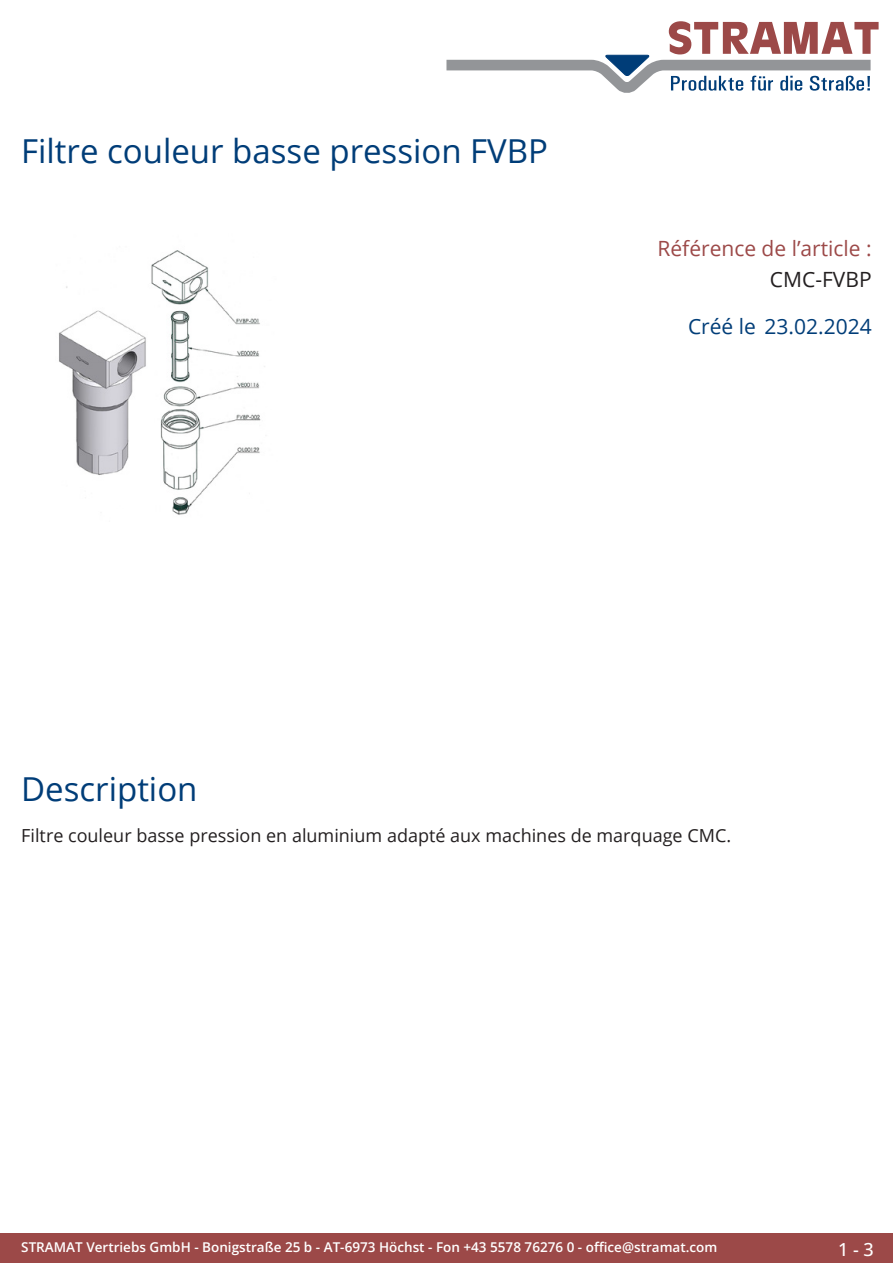
<style>
.page{position:relative;width:893px;height:1263px;background:#fff}
.page>*{position:absolute;margin:0;border:0;box-sizing:border-box;transform-origin:0 0}
.Produkttitel{font:33px "Open Sans";color:#003d78}
.TechDaten_Überschrif{font:21px "Open Sans";color:#9c4948}
.Erstellungsdatum{font:21px "Open Sans";color:#003d78}
.TechDaten_Inhalt{font:21px "Open Sans";color:#231f20}
.Beschreibung_Text{font:18px "Open Sans";color:#231f20}
.t1{font:500 18px "Open Sans";color:#fff}
.t2{font:600 13.5px "Open Sans";color:#fff}
</style>
<div class="page">
<div style="left:0;top:1233px;width:893px;height:30px;background:#9c4948"></div>
<svg style="left:446px;top:21px;width:433px;height:72px"></svg>
<img style="left:59px;top:250px;width:206px;height:265px">
<p class="Produkttitel" style="left:21px;top:128px;width:528px">Filtre couleur basse pression FVBP</p>
<p class="TechDaten_Überschrif" style="left:657px;top:234px;width:216px">Référence de l’article :</p>
<p class="TechDaten_Inhalt" style="left:770px;top:265px;width:103px">CMC-FVBP</p>
<p class="Erstellungsdatum" style="left:688px;top:312px;width:185px">Créé le 23.02.2024</p>
<p class="Produkttitel" style="left:21px;top:766px;width:178px">Description</p>
<p class="Beschreibung_Text" style="left:21px;top:823px;width:711px">Filtre couleur basse pression en aluminium adapté aux machines de marquage CMC.</p>
<p class="t2" style="left:21px;top:1238px;width:698px">STRAMAT Vertriebs GmbH - Bonigstraße 25 b - AT-6973 Höchst - Fon +43 5578 76276 0 - office@stramat.com</p>
<h3 class="t1" style="left:838px;top:1237px;width:37px">1 - 3</h3>
</div>
